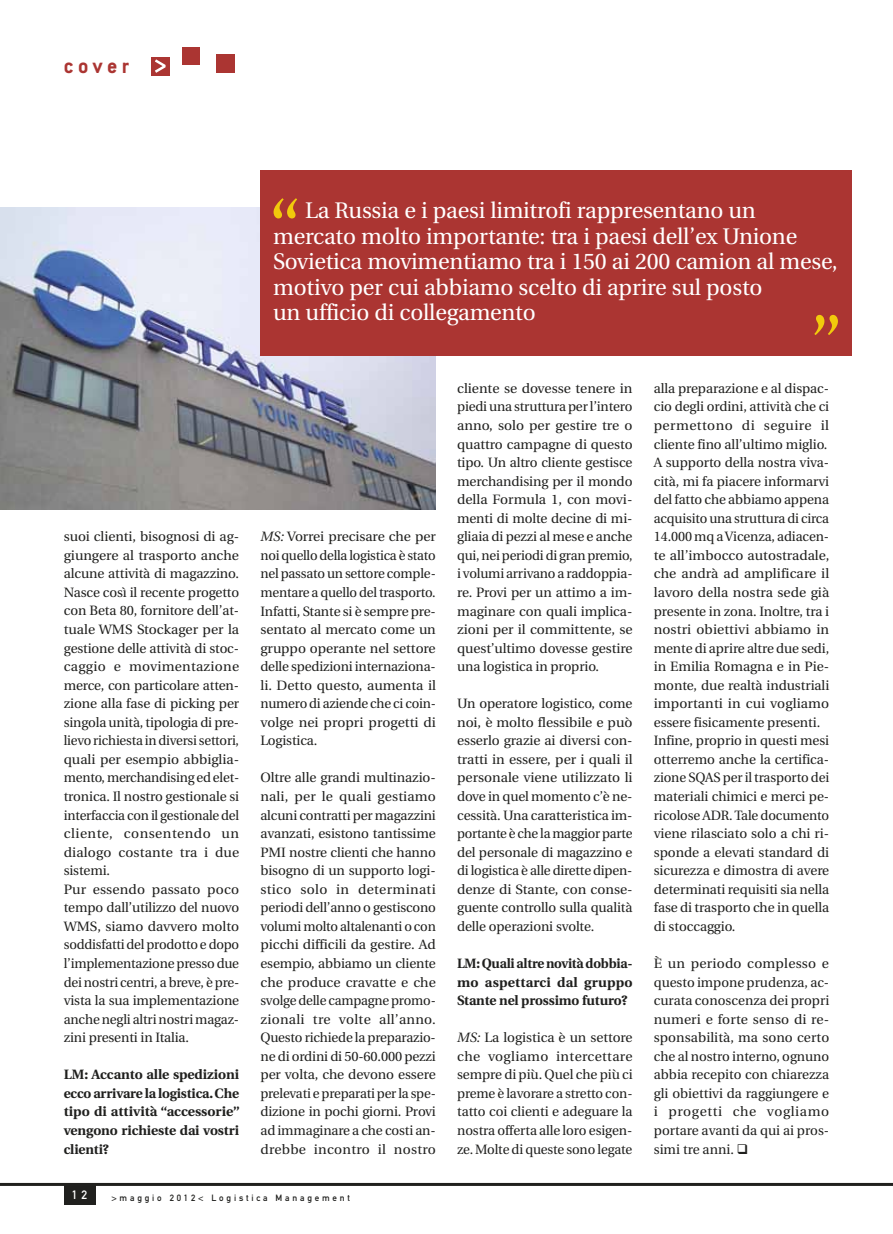
<style>
.page{position:relative;width:893px;height:1234px;background:#fff}
.page>*{position:absolute;margin:0;border:0;box-sizing:border-box;transform-origin:0 0}
.t1{font:22.5px/25.5px "Utopia";letter-spacing:-.01em;color:#fff}
.t2{font:700 22.5px "Conduit ITC";letter-spacing:.2em;color:#ab3532}
.t3{font:13.5px/18.6px "Utopia";letter-spacing:-.005em;color:#20201e;text-align:justify}
.t4{font:700 13.5px/18.6px "Utopia";letter-spacing:-.005em;color:#20201e;text-align:justify}
.t5{font:12px "DIN Mittelschrift Alternate";color:#fff}
.t6{font:9px "DIN Mittelschrift Alternate";letter-spacing:.31em;color:#20201e}
.s1{font-style:italic}
</style>
<div class="page">
<div style="left:64px;top:1184px;width:32px;height:20px;background:#20201e"></div>
<hr style="left:0;top:1182px;width:893px;height:3px;background:#20201e">
<div style="left:151px;top:57px;width:18px;height:18px;background:#ab3532"></div>
<div style="left:216px;top:55px;width:19px;height:18px;background:#ab3532"></div>
<div style="left:183px;top:47px;width:17px;height:18px;background:#ab3532"></div>
<svg style="left:155px;top:59px;width:11px;height:14px"></svg>
<img style="left:0;top:207px;width:436px;height:302px">
<div style="left:260px;top:170px;width:591px;height:185px;background:#ab3532"></div>
<svg style="left:274px;top:198px;width:23px;height:20px"></svg>
<svg style="left:814px;top:315px;width:24px;height:20px"></svg>
<h1 class="t2" style="left:64px;top:52px;width:67px">cover</h1>
<h1 class="t1" style="left:273px;top:198px;width:566px;text-indent:32px">La Russia e i paesi limitrofi rappresentano un mercato molto importante: tra i paesi dell’ex Unione Sovietica movimentiamo tra i 150 ai 200 camion al mese, motivo per cui abbiamo scelto di aprire sul posto<br>un ufficio di collegamento</h1>
<p class="t3" style="left:64px;top:527px;width:177px;text-align:left">suoi clienti, bisognosi di ag&shy;giungere al trasporto anche alcune attività di magazzino.<br>Nasce così il recente progetto con Beta 80, fornitore dell’at&shy;tuale WMS Stockager per la gestione delle attività di stoc&shy;caggio e movimentazione merce, con particolare atten&shy;zione alla fase di picking per singola unità, tipologia di pre&shy;lievo richiesta in diversi settori, quali per esempio abbiglia&shy;mento, merchandising ed elet&shy;tronica. Il nostro gestionale si interfaccia con il gestionale del cliente, consentendo un dialogo costante tra i due sistemi.<br>Pur essendo passato poco tempo dall’utilizzo del nuovo<br>WMS, siamo davvero molto soddisfatti del prodotto e dopo l’implementazione presso due dei nostri centri, a breve, è pre&shy;vista la sua implementazione anche negli altri nostri magaz&shy;zini presenti in Italia.</p>
<p class="t4" style="left:64px;top:1065px;width:177px">LM: Accanto alle spedizioni ecco arrivare la logistica. Che tipo di attività “accessorie” vengono richieste dai vostri clienti?</p>
<p class="t3" style="left:260px;top:527px;width:177px"><span class="s1">MS:</span> Vorrei precisare che per noi quello della logistica è stato nel passato un settore comple&shy;mentare a quello del trasporto.<br>Infatti, Stante si è sempre pre&shy;sentato al mercato come un gruppo operante nel settore delle spedizioni internaziona&shy;li. Detto questo, aumenta il numero di aziende che ci coin&shy;volge nei propri progetti di Logistica.</p>
<p class="t3" style="left:260px;top:768px;width:177px">Oltre alle grandi multinazio&shy;nali, per le quali gestiamo alcuni contratti per magazzini avanzati, esistono tantissime PMI nostre clienti che hanno bisogno di un supporto logi&shy;stico solo in determinati periodi dell’anno o gestiscono volumi molto altalenanti o con picchi difficili da gestire. Ad esempio, abbiamo un cliente che produce cravatte e che svolge delle campagne promo&shy;zionali tre volte all’anno.<br>Questo richiede la preparazio&shy;ne di ordini di 50-60.000 pezzi per volta, che devono essere prelevati e preparati per la spe&shy;dizione in pochi giorni. Provi ad immaginare a che costi an&shy;drebbe incontro il nostro</p>
<p class="t3" style="left:457px;top:379px;width:177px">cliente se dovesse tenere in piedi una struttura per l’intero anno, solo per gestire tre o quattro campagne di questo tipo. Un altro cliente gestisce merchandising per il mondo della Formula 1, con movi&shy;menti di molte decine di mi&shy;gliaia di pezzi al mese e anche qui, nei periodi di gran premio, i volumi arrivano a raddoppia&shy;re. Provi per un attimo a im&shy;maginare con quali implica&shy;zioni per il committente, se quest’ultimo dovesse gestire una logistica in proprio.</p>
<p class="t3" style="left:457px;top:694px;width:177px">Un operatore logistico, come noi, è molto flessibile e può esserlo grazie ai diversi con&shy;tratti in essere, per i quali il personale viene utilizzato li dove in quel momento c’è ne&shy;cessità. Una caratteristica im&shy;portante è che la maggior parte del personale di magazzino e di logistica è alle dirette dipen&shy;denze di Stante, con conse&shy;guente controllo sulla qualità delle operazioni svolte.</p>
<p class="t4" style="left:457px;top:954px;width:177px">LM: Quali altre novità dobbia&shy;mo aspettarci dal gruppo Stante nel prossimo futuro?</p>
<p class="t3" style="left:457px;top:1028px;width:177px"><span class="s1">MS:</span> La logistica è un settore che vogliamo intercettare sempre di più. Quel che più ci preme è lavorare a stretto con&shy;tatto coi clienti e adeguare la nostra offerta alle loro esigen&shy;ze. Molte di queste sono legate</p>
<p class="t3" style="left:654px;top:379px;width:177px;text-align:left">alla preparazione e al dispac&shy;cio degli ordini, attività che ci permettono di seguire il cliente fino all’ultimo miglio.<br>A supporto della nostra viva&shy;cità, mi fa piacere informarvi del fatto che abbiamo appena acquisito una struttura di circa<br>14.000 mq a Vicenza, adiacen&shy;te all’imbocco autostradale, che andrà ad amplificare il lavoro della nostra sede già presente in zona. Inoltre, tra i nostri obiettivi abbiamo in mente di aprire altre due sedi, in Emilia Romagna e in Pie&shy;monte, due realtà industriali importanti in cui vogliamo essere fisicamente presenti.<br>Infine, proprio in questi mesi otterremo anche la certifica&shy;zione SQAS per il trasporto dei materiali chimici e merci pe&shy;ricolose ADR. Tale documento viene rilasciato solo a chi ri&shy;sponde a elevati standard di sicurezza e dimostra di avere determinati requisiti sia nella fase di trasporto che in quella di stoccaggio.</p>
<p class="t3" style="left:654px;top:954px;width:177px">È un periodo complesso e questo impone prudenza, ac&shy;curata conoscenza dei propri numeri e forte senso di re&shy;sponsabilità, ma sono certo che al nostro interno, ognuno abbia recepito con chiarezza gli obiettivi da raggiungere e i progetti che vogliamo portare avanti da qui ai pros&shy;simi tre anni. ❑</p>
<p class="t5" style="left:72px;top:1187px;width:17px">1 2</p>
<p class="t6" style="left:111px;top:1191px;width:240px">&gt;maggio 2012&lt; Logistica Management</p>
</div>
